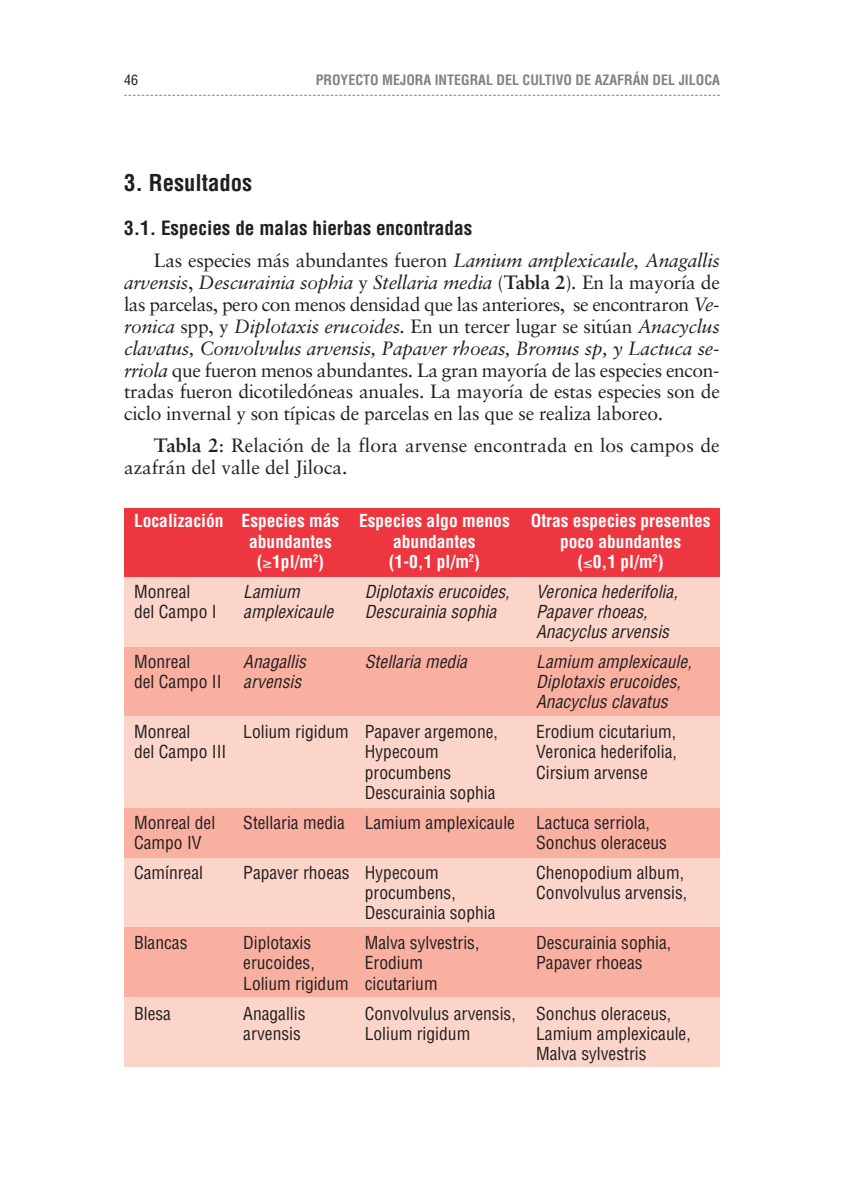
<style>
.page{position:relative;width:844px;height:1191px;background:#fff}
.page>*{position:absolute;margin:0;border:0;box-sizing:border-box;transform-origin:0 0}
.t1{font:700 condensed 22.75px "Helvetica";color:#231f20}
.t2{font:19.25px/21.9px "Sabon";color:#231f20;text-align:justify}
.t3{font:700 condensed 19.25px "Helvetica";color:#231f20}
.t4{font:condensed 17.5px/20.1px "Helvetica";color:#231f20}
.t5{font:italic condensed 17.5px/20.1px "Helvetica";color:#231f20}
.t6{font:700 condensed 17.5px/20.1px "Helvetica";color:#fff}
.t7{font:700 condensed 14px "Helvetica";color:#808285}
.t8{font:condensed 14px "Helvetica";color:#231f20}
.s1{font-style:italic}
.s2{font-weight:700}
</style>
<div class="page">
<div style="left:124px;top:508px;width:595px;height:69px;background:#ee3640"></div>
<div style="left:124px;top:577px;width:595px;height:70px;background:#fcd5ca"></div>
<div style="left:124px;top:647px;width:595px;height:69px;background:#f9b0a0"></div>
<div style="left:124px;top:716px;width:595px;height:92px;background:#fcd5ca"></div>
<div style="left:124px;top:808px;width:595px;height:49px;background:#f9b0a0"></div>
<div style="left:124px;top:857px;width:595px;height:70px;background:#fcd5ca"></div>
<div style="left:124px;top:927px;width:595px;height:69px;background:#f9b0a0"></div>
<div style="left:124px;top:996px;width:595px;height:70px;background:#fcd5ca"></div>
<svg style="left:124px;top:95px;width:595px;height:1px"></svg>
<p class="t8" style="left:124px;top:74px;width:15px">46</p>
<p class="t7" style="left:316px;top:74px;width:405px">PROYECTO MEJORA INTEGRAL DEL CULTIVO DE AZAFRÁN DEL JILOCA</p>
<p class="t1" style="left:124px;top:174px;width:130px">3. Resultados</p>
<p class="t3" style="left:124px;top:221px;width:349px">3.1. Especies de malas hierbas encontradas</p>
<p class="t2" style="left:124px;top:251px;width:597px;text-indent:30px">Las especies más abundantes fueron <span class="s1">Lamium amplexicaule, Anagallis arvensis</span>, <span class="s1">Descurainia sophia</span> y <span class="s1">Stellaria media</span> (<span class="s2">Tabla 2</span>)<span class="s1">.</span> En la mayoría de las parcelas, pero con menos densidad que las anteriores, se encontraron <span class="s1">Ve&shy;ronica</span> spp, y <span class="s1">Diplotaxis erucoides.</span> En un tercer lugar se sitúan <span class="s1">Anacyclus clavatus, Convolvulus arvensis, Papaver rhoeas, Bromus sp, y Lactuca se&shy;rriola</span> que fueron menos abundantes. La gran mayoría de las especies encon&shy;tradas fueron dicotiledóneas anuales. La mayoría de estas especies son de ciclo invernal y son típicas de parcelas en las que se realiza laboreo.</p>
<p class="t2" style="left:124px;top:436px;width:597px;text-indent:30px"><span class="s2">Tabla 2</span>: Relación de la flora arvense encontrada en los campos de azafrán del valle del Jiloca.</p>
<p class="t6" style="left:249px;top:512px;width:463px;text-indent:-115px">Localización Especies más Especies algo menos Otras especies presentes abundantes</p>
<p class="t6" style="left:393px;top:532px;width:84px">abundantes</p>
<p class="t6" style="left:560px;top:532px;width:123px">poco abundantes</p>
<p class="t6" style="left:257px;top:552px;width:69px">(≥1pl/m<sup>2</sup>)</p>
<p class="t6" style="left:388px;top:552px;width:93px">(1-0,1 pl/m<sup>2</sup>)</p>
<p class="t6" style="left:577px;top:552px;width:88px">(≤0,1 pl/m<sup>2</sup>)</p>
<p class="t4" style="left:134px;top:583px;width:58px">Monreal</p>
<p class="t5" style="left:243px;top:583px;width:62px">Lamium</p>
<p class="t5" style="left:364px;top:583px;width:150px">Diplotaxis erucoides,</p>
<p class="t5" style="left:536px;top:583px;width:146px">Veronica hederifolia,</p>
<p class="t4" style="left:134px;top:603px;width:84px">del Campo I</p>
<p class="t5" style="left:243px;top:603px;width:95px">amplexicaule</p>
<p class="t5" style="left:364px;top:603px;width:136px">Descurainia sophia</p>
<p class="t5" style="left:536px;top:603px;width:138px">Papaverrhoeas,<br>Anacyclus arvensis</p>
<p class="t4" style="left:134px;top:653px;width:58px">Monreal</p>
<p class="t5" style="left:243px;top:653px;width:68px">Anagallis</p>
<p class="t5" style="left:365px;top:653px;width:107px">Stellaria media</p>
<p class="t5" style="left:536px;top:653px;width:160px">Lamium amplexicaule,</p>
<p class="t4" style="left:134px;top:673px;width:172px">del Campo II <span class="s1">arvensis</span></p>
<p class="t5" style="left:536px;top:673px;width:150px">Diplotaxis erucoides,<br>Anacyclus clavatus</p>
<p class="t4" style="left:134px;top:723px;width:58px">Monreal</p>
<p class="t4" style="left:243px;top:723px;width:256px">Lolium rigidum Papaver argemone,</p>
<p class="t4" style="left:536px;top:723px;width:141px">Erodium cicutarium,</p>
<p class="t4" style="left:134px;top:743px;width:94px">del Campo III</p>
<p class="t4" style="left:365px;top:743px;width:75px">Hypecoum</p>
<p class="t4" style="left:536px;top:743px;width:142px">Veronica hederifolia,</p>
<p class="t4" style="left:364px;top:763px;width:88px">procumbens</p>
<p class="t4" style="left:536px;top:763px;width:113px">Cirsium arvense</p>
<p class="t4" style="left:364px;top:783px;width:132px">Descurainia sophia</p>
<p class="t4" style="left:134px;top:814px;width:83px">Monreal del</p>
<p class="t4" style="left:243px;top:814px;width:408px">Stellaria media Lamium amplexicaule Lactuca serriola,</p>
<p class="t4" style="left:134px;top:834px;width:69px">Campo IV</p>
<p class="t4" style="left:536px;top:834px;width:132px">Sonchus oleraceus</p>
<p class="t4" style="left:134px;top:864px;width:70px">Camínreal</p>
<p class="t4" style="left:243px;top:864px;width:197px">Papaver rhoeas Hypecoum</p>
<p class="t4" style="left:536px;top:864px;width:149px">Chenopodium album,</p>
<p class="t4" style="left:364px;top:884px;width:92px">procumbens,</p>
<p class="t4" style="left:536px;top:884px;width:152px">Convolvulus arvensis,</p>
<p class="t4" style="left:364px;top:904px;width:132px">Descurainia sophia</p>
<p class="t4" style="left:134px;top:934px;width:55px">Blancas</p>
<p class="t4" style="left:243px;top:934px;width:69px">Diplotaxis</p>
<p class="t4" style="left:364px;top:934px;width:116px">Malva sylvestris,</p>
<p class="t4" style="left:536px;top:934px;width:137px">Descurainia sophia,</p>
<p class="t4" style="left:243px;top:954px;width:73px">erucoides,</p>
<p class="t4" style="left:364px;top:954px;width:60px">Erodium</p>
<p class="t4" style="left:536px;top:954px;width:108px">Papaver rhoeas</p>
<p class="t4" style="left:243px;top:974px;width:196px">Lolium rigidum cicutarium</p>
<p class="t4" style="left:134px;top:1004px;width:38px">Blesa</p>
<p class="t4" style="left:243px;top:1004px;width:64px">Anagallis</p>
<p class="t4" style="left:364px;top:1004px;width:308px">Convolvulus arvensis, Sonchus oleraceus,</p>
<p class="t4" style="left:243px;top:1024px;width:59px">arvensis</p>
<p class="t4" style="left:364px;top:1024px;width:107px">Lolium rigidum</p>
<p class="t4" style="left:536px;top:1024px;width:156px">Lamium amplexicaule,<br>Malva sylvestris</p>
</div>
